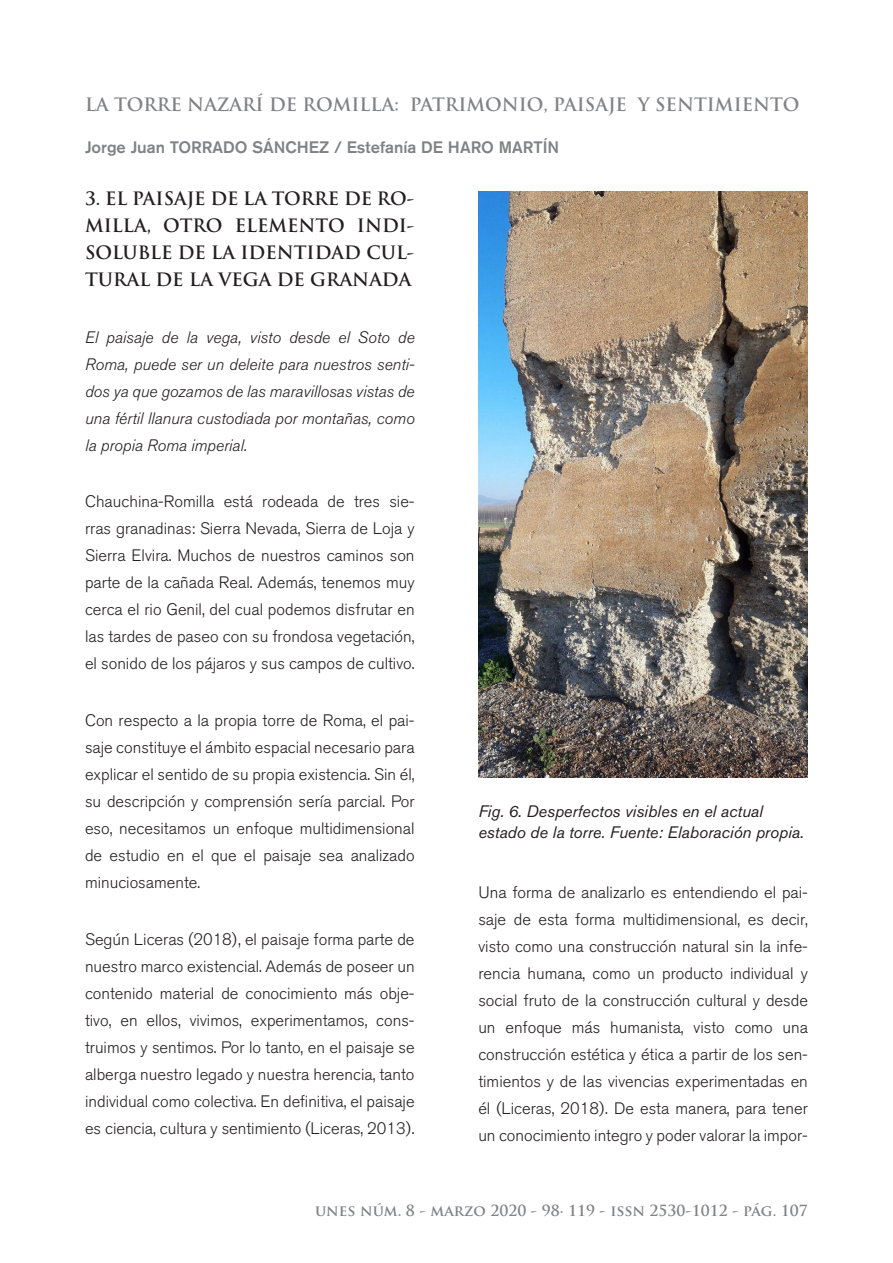
<style>
.page{position:relative;width:893px;height:1263px;background:#fff}
.page>*{position:absolute;margin:0;border:0;box-sizing:border-box;transform-origin:0 0}
.ladillo_1{font:700 18px/27px "Trajan Pro";color:#231f20;text-align:justify}
.t1{font:700 18px "Trajan Pro";color:#808285}
.cuerpo_de_texto{font:300 16.5px/27px "Akzidenz Grotesk BQ";color:#231f20;text-align:justify}
.cuerpo_de_texto-2{font:italic 300 16.5px/27px "Akzidenz Grotesk BQ";color:#231f20;text-align:justify}
.pie{font:italic 16.5px/21px "Akzidenz Grotesk BQ";color:#231f20}
.t2{font:500 16.5px "Akzidenz Grotesk BQ";color:#808285}
.Título_H1{font:700 15px "Trajan Pro";color:#808285}
</style>
<div class="page">
<img style="left:478px;top:191px;width:330px;height:586px">
<p class="t1" style="left:85px;top:93px;width:716px">LA TORRE NAZARÍ DE ROMILLA: PATRIMONIO, PAISAJE Y S ENTIMIENTO</p>
<p class="t2" style="left:85px;top:137px;width:476px">Jorge Juan TORRADO SÁNCHEZ / Estefanía DE HARO MARTÍN</p>
<p class="ladillo_1" style="left:85px;top:185px;width:331px">3. EL PAISAJE DE LA TORRE DE RO-MILLA, OTRO ELEMENTO INDI-S OLUBLE DE LA IDENTIDAD CUL-TURAL DE LA VEGA DE GRANADA</p>
<p class="cuerpo_de_texto-2" style="left:85px;top:324px;width:331px">El paisaje de la vega, visto desde el Soto de Roma, puede ser un deleite para nuestros senti&shy;dos ya que gozamos de las maravillosas vistas de una fértil llanura custodiada por montañas, como la propia Roma imperial.</p>
<p class="cuerpo_de_texto" style="left:85px;top:488px;width:331px">Chauchina-Romilla está rodeada de tres sie&shy;rras granadinas: Sierra Nevada, Sierra de Loja y Sierra Elvira. Muchos de nuestros caminos son parte de la cañada Real. Además, tenemos muy cerca el rio Genil, del cual podemos disfrutar en las tardes de paseo con su frondosa vegetación, el sonido de los pájaros y sus campos de cultivo.</p>
<p class="cuerpo_de_texto" style="left:85px;top:707px;width:331px">Con respecto a la propia torre de Roma, el pai&shy;saje constituye el ámbito espacial necesario para explicar el sentido de su propia existencia. Sin él, su descripción y comprensión sería parcial. Por eso, necesitamos un enfoque multidimensional de estudio en el que el paisaje sea analizado minuciosamente.</p>
<p class="cuerpo_de_texto" style="left:85px;top:926px;width:331px">Según Liceras (2018), el paisaje forma parte de nuestro marco existencial. Además de poseer un contenido material de conocimiento más obje&shy;tivo, en ellos, vivimos, experimentamos, cons&shy;truimos y sentimos. Por lo tanto, en el paisaje se alberga nuestro legado y nuestra herencia, tanto individual como colectiva. En definitiva, el paisaje es ciencia, cultura y sentimiento (Liceras, 2013).</p>
<p class="pie" style="left:478px;top:800px;width:327px">Fig. 6. Desperfectos visibles en el actual estado de la torre. Fuente: Elaboración propia.</p>
<p class="cuerpo_de_texto" style="left:478px;top:879px;width:331px">Una forma de analizarlo es entendiendo el pai&shy;saje de esta forma multidimensional, es decir, visto como una construcción natural sin la infe&shy;rencia humana, como un producto individual y social fruto de la construcción cultural y desde un enfoque más humanista, visto como una construcción estética y ética a partir de los sen&shy;timientos y de las vivencias experimentadas en él (Liceras, 2018). De esta manera, para tener un conocimiento integro y poder valorar la impor-</p>
<p class="Título_H1" style="left:315px;top:1201px;width:494px">unes núm. 8 - marzo 2020 - 98· 119 - issn 2530-1012 - pág. 107</p>
</div>
